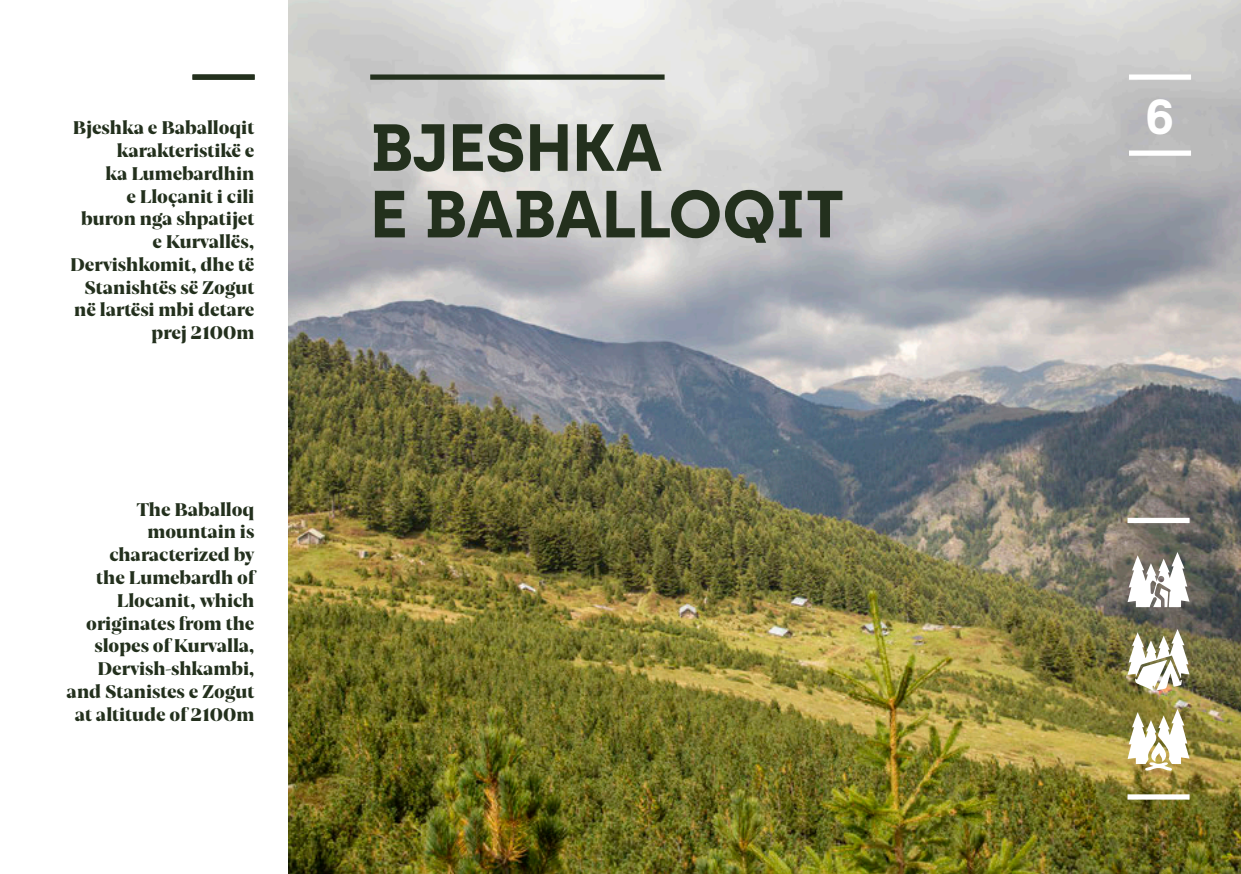
<style>
.page{position:relative;width:1241px;height:874px;background:#fff}
.page>*{position:absolute;margin:0;border:0;box-sizing:border-box;transform-origin:0 0}
.t1{font:700 66.5px "Archia";color:#23301d}
.t2{font:700 49px "Replica Pro";color:#fff}
.t3{font:900 17.5px/22.8px "Joane";color:#23301d;text-align:right}
</style>
<div class="page">
<img style="left:289px;top:0;width:951px;height:873px">
<div style="left:370px;top:74px;width:294px;height:6px;background:#23301d"></div>
<div style="left:1128px;top:74px;width:62px;height:6px;background:#fff"></div>
<div style="left:1128px;top:150px;width:62px;height:6px;background:#fff"></div>
<div style="left:192px;top:74px;width:62px;height:6px;background:#23301d"></div>
<div style="left:1127px;top:794px;width:62px;height:5px;background:#fff"></div>
<div style="left:1127px;top:517px;width:62px;height:6px;background:#fff"></div>
<svg style="left:1127px;top:708px;width:62px;height:62px"></svg>
<img style="left:1127px;top:628px;width:62px;height:62px">
<svg style="left:1127px;top:551px;width:62px;height:56px"></svg>
<p class="t3" style="left:73px;top:116px;width:183px">Bjeshka e Baballoqit</p>
<p class="t3" style="left:70px;top:138px;width:186px">karakteristikë e<br>ka Lumebardhin<br>e Lloçanit i cili buron nga shpatijet e Kurvallës,<br>Dervishkomit, dhe të<br>Stanishtës së Zogut në lartësi mbi detare prej 2100m</p>
<p class="t3" style="left:67px;top:497px;width:189px">The Baballoq mountain is characterized by<br>the Lumebardh of<br>Llocanit, which originates from the slopes of Kurvalla,<br>Dervish-shkambi, and Stanistes e Zogut at altitude of 2100m</p>
<p class="t1" style="left:370px;top:106px;width:293px">BJESHKA</p>
<p class="t1" style="left:370px;top:173px;width:475px">E BABALLOQIT</p>
<p class="t2" style="left:1145px;top:90px;width:30px">6</p>
</div>
